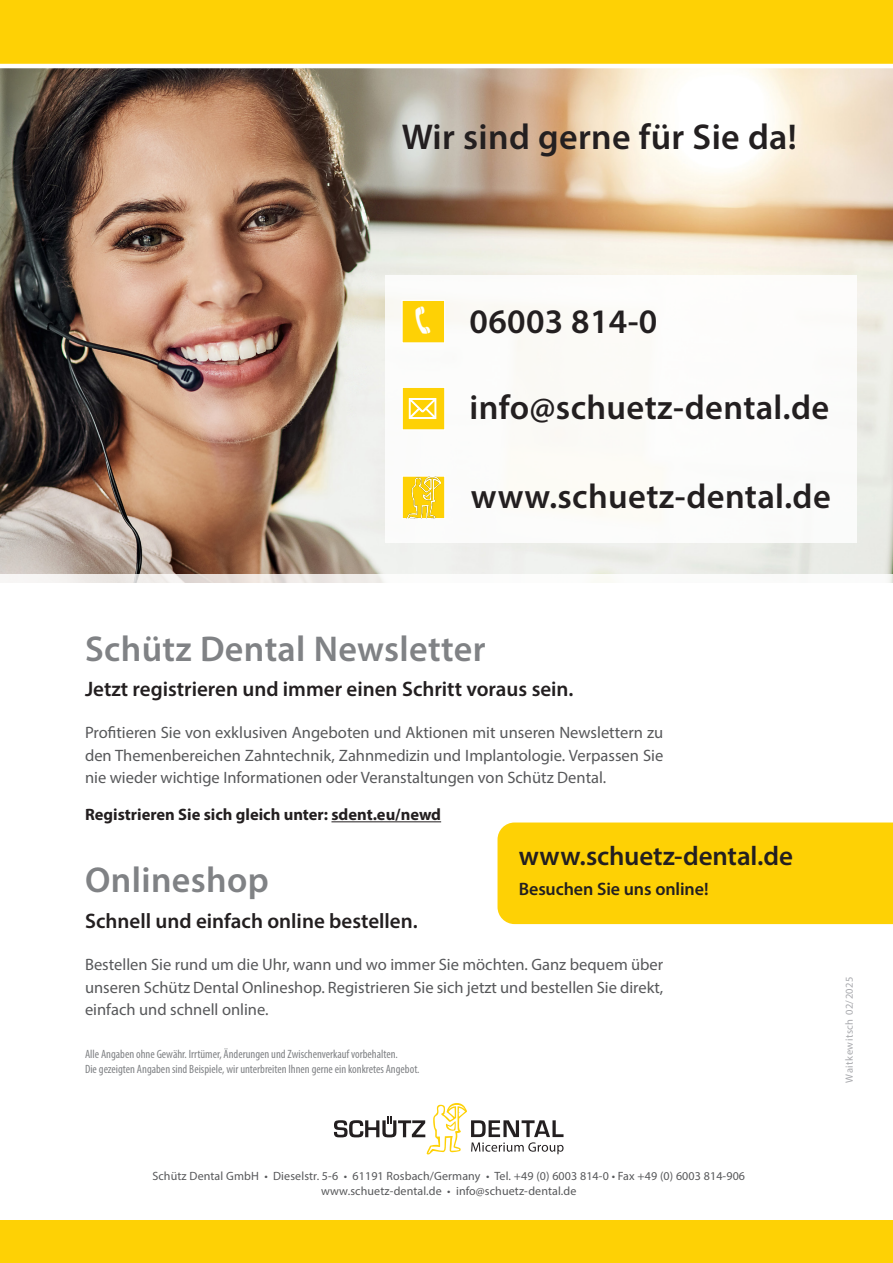
<style>
.page{position:relative;width:893px;height:1263px;background:#fff}
.page>*{position:absolute;margin:0;border:0;box-sizing:border-box;transform-origin:0 0}
.Titel{font:600 36px "Myriad Pro";letter-spacing:.01em;color:#808285}
.Titel-2{font:600 36px "Myriad Pro";letter-spacing:.01em;color:#231f20}
.Titel-3{font:600 34.5px "Myriad Pro";letter-spacing:.01em;color:#231f20}
.Störer_Headline{font:600 27px "Myriad Pro";letter-spacing:-.005em;color:#231f20}
.Unterüberschrift{font:600 21px "Myriad Pro";color:#231f20}
.Störer_Text{font:600 18px "Myriad Pro";letter-spacing:-.005em;color:#231f20}
.Einleitungstext{font:16.5px/22.5px "Myriad Pro";color:#57585a;text-align:justify}
.Einleitungstext-2{font:700 16.5px "Myriad Pro";color:#231f20}
.t1{font:condensed 12px "Myriad Pro";color:#808285}
.t2{font:12px "Myriad Pro";letter-spacing:.01em;color:#57585a}
.t3{font:10.5px "Myriad Pro";letter-spacing:.05em;color:#a8a9ad}
</style>
<div class="page">
<img style="left:0;top:68px;width:893px;height:506px">
<div style="left:386px;top:275px;width:471px;height:268px;background:#fff"></div>
<div style="left:0;top:0;width:893px;height:64px;background:#fed105"></div>
<div style="left:0;top:1220px;width:893px;height:43px;background:#fed105"></div>
<div style="left:401px;top:300px;width:44px;height:43px;background:#fed105;border:1px solid #fff"></div>
<div style="left:402px;top:387px;width:43px;height:43px;background:#fed105;border:1px solid #fff"></div>
<div style="left:402px;top:475px;width:43px;height:44px;background:#fed105;border:1px solid #fff"></div>
<img style="left:406px;top:477px;width:34px;height:41px">
<hr style="left:331px;top:821px;width:110px;height:1px;background:#231f20">
<div style="left:497px;top:822px;width:396px;height:102px;background:#fed105"></div>
<svg style="left:334px;top:1103px;width:230px;height:51px"></svg>
<svg style="left:5px;top:574px;width:888px;height:9px"></svg>
<p class="Titel-2" style="left:402px;top:114px;width:397px">Wir sind gerne für Sie da!</p>
<p class="Titel-3" style="left:470px;top:300px;width:189px">06003 814-0</p>
<p class="Titel-3" style="left:470px;top:385px;width:361px">info@schuetz-dental.de</p>
<p class="Titel-3" style="left:471px;top:474px;width:361px">www.schuetz-dental.de</p>
<p class="Titel" style="left:85px;top:625px;width:402px">Schütz Dental Newsletter</p>
<p class="Unterüberschrift" style="left:85px;top:675px;width:490px">Jetzt registrieren und immer einen Schritt voraus sein.</p>
<p class="Einleitungstext" style="left:85px;top:721px;width:580px">Profitieren Sie von exklusiven Angeboten und Aktionen mit unseren Newslettern zu den Themenbereichen Zahntechnik, Zahnmedizin und Implantologie. Verpassen Sie nie wieder wichtige Informationen oder Veranstaltungen von Schütz Dental.</p>
<p class="Einleitungstext-2" style="left:85px;top:804px;width:358px">Registrieren Sie sich gleich unter: sdent.eu/newd</p>
<p class="Titel" style="left:85px;top:857px;width:185px">Onlineshop</p>
<p class="Störer_Headline" style="left:519px;top:839px;width:276px">www.schuetz-dental.de</p>
<p class="Störer_Text" style="left:519px;top:878px;width:191px">Besuchen Sie uns online!</p>
<p class="Unterüberschrift" style="left:85px;top:907px;width:334px">Schnell und einfach online bestellen.</p>
<p class="Einleitungstext" style="left:85px;top:953px;width:580px">Bestellen Sie rund um die Uhr, wann und wo immer Sie möchten. Ganz bequem über unseren Schütz Dental Onlineshop. Registrieren Sie sich jetzt und bestellen Sie direkt, einfach und schnell online.</p>
<p class="t1" style="left:85px;top:1047px;width:314px">Alle Angaben ohne Gewähr. Irrtümer, Änderungen und Zwischenverkauf vorbehalten.</p>
<p class="t1" style="left:85px;top:1061px;width:336px">Die gezeigten Angaben sind Beispiele, wir unterbreiten Ihnen gerne ein konkretes Angebot.</p>
<p class="t2" style="left:152px;top:1168px;width:594px">Schütz Dental GmbH • Dieselstr. 5-6 • 61191 Rosbach/Germany • Tel. +49 (0) 6003 814-0 • Fax +49 (0) 6003 814-906</p>
<p class="t2" style="left:321px;top:1183px;width:257px">www.schuetz-dental.de • info@schuetz-dental.de</p>
<p class="t3" style="left:843px;top:1082px;width:108px;rotate:-90deg">Waitkewitsch 02/2025</p>
</div>
